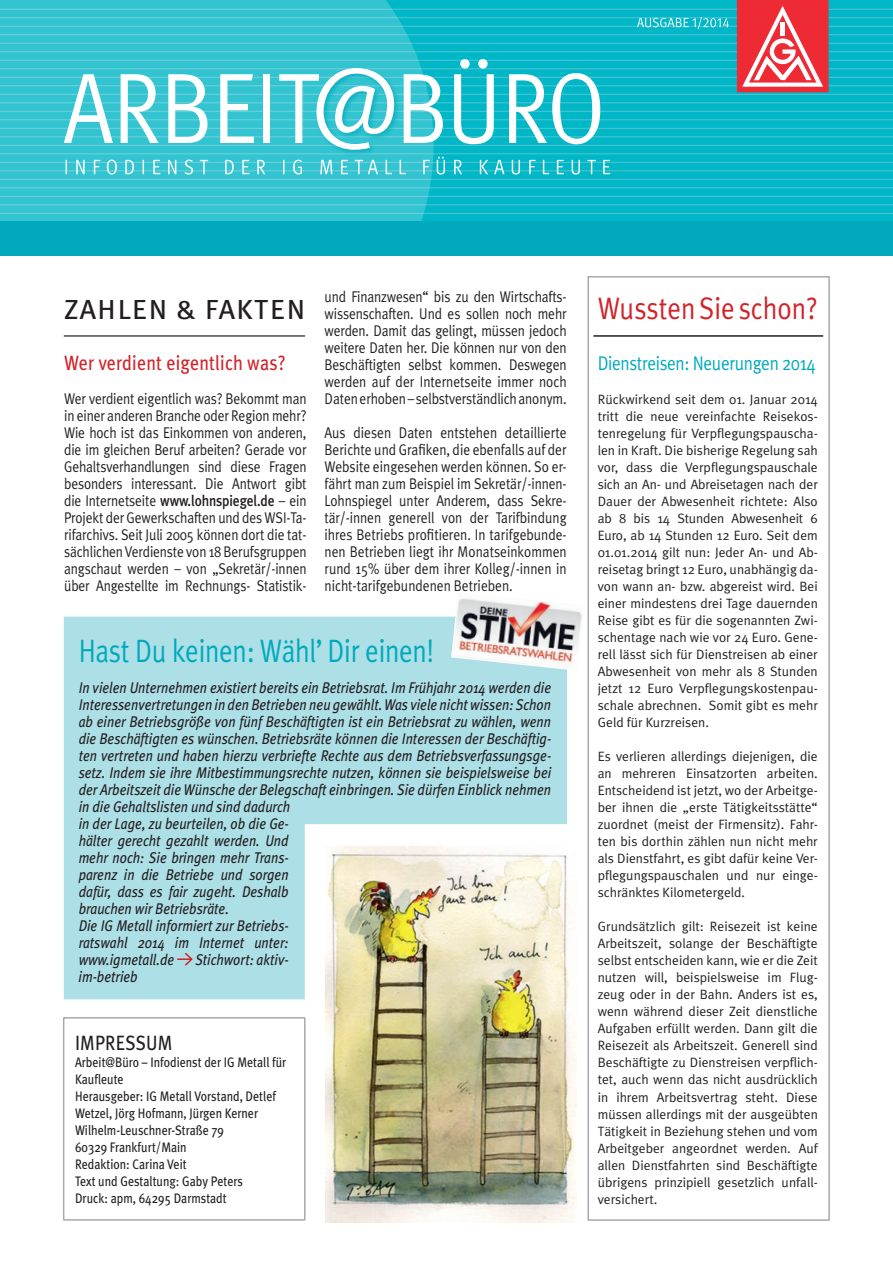
<style>
.page{position:relative;width:893px;height:1263px;background:#fff}
.page>*{position:absolute;margin:0;border:0;box-sizing:border-box;transform-origin:0 0}
.t1{font:103.35px "Meta OT Cond Norm";color:#fff}
.t2{font:100.2px "Meta OT Cond Norm";letter-spacing:-.005em;color:#fff}
.t3{font:32.4px "Meta Plus Normal";letter-spacing:-.01em;color:#00aabc;scale:.83 1}
.t4{font:31.05px "Meta Plus Normal";color:#d1232a;scale:.87 1}
.t5{font:27.6px "Meta Plus";letter-spacing:.045em;color:#231f20;scale:1.04 1}
.t6{font:20.7px "Meta Plus";letter-spacing:.01em;color:#d1232a;scale:.87 1}
.t7{font:20.7px "Meta Plus";letter-spacing:.015em;color:#231f20;scale:.87 1}
.t8{font:19.8px "Meta Plus Normal";letter-spacing:-.02em;color:#00aabc;scale:.87 1}
.t9{font:15.6px/17px "Meta Plus Normal";letter-spacing:-.01em;color:#231f20;text-align:justify;scale:.87 1}
.t10{font:italic 15.6px/17px "Meta Plus";color:#231f20;scale:.87 1}
.t11{font:13.8px/17px "Meta Plus";color:#231f20;scale:.87 1}
.t12{font:13.5px/17px "Meta Plus Normal";color:#231f20;text-align:justify}
.s1{font-family:"Meta Plus";font-weight:500}
</style>
<div class="page">
<hr style="left:593px;top:335px;width:230px;height:2px;background:#231f20">
<div style="left:63px;top:1017px;width:243px;height:204px;border:2px solid #a8a9ad"></div>
<hr style="left:587px;top:277px;width:2px;height:943px;background:#a8a9ad">
<hr style="left:588px;top:276px;width:241px;height:2px;background:#a8a9ad">
<hr style="left:588px;top:1219px;width:241px;height:2px;background:#a8a9ad">
<hr style="left:828px;top:277px;width:2px;height:943px;background:#a8a9ad">
<div style="left:0;top:0;width:893px;height:225px;background:#00b7c7"></div>
<hr style="left:0;top:9px;width:893px;height:1px;background:#53c5d2">
<hr style="left:0;top:17px;width:893px;height:1px;background:#53c5d2">
<hr style="left:0;top:26px;width:893px;height:1px;background:#53c5d2">
<hr style="left:0;top:34px;width:893px;height:1px;background:#53c5d2">
<hr style="left:0;top:43px;width:893px;height:1px;background:#53c5d2">
<hr style="left:0;top:51px;width:893px;height:1px;background:#53c5d2">
<hr style="left:0;top:60px;width:893px;height:1px;background:#53c5d2">
<hr style="left:0;top:68px;width:893px;height:1px;background:#53c5d2">
<hr style="left:0;top:77px;width:893px;height:1px;background:#53c5d2">
<hr style="left:0;top:85px;width:893px;height:1px;background:#53c5d2">
<hr style="left:0;top:94px;width:893px;height:1px;background:#53c5d2">
<hr style="left:0;top:102px;width:893px;height:1px;background:#53c5d2">
<hr style="left:0;top:111px;width:893px;height:1px;background:#53c5d2">
<hr style="left:0;top:119px;width:893px;height:1px;background:#53c5d2">
<hr style="left:0;top:128px;width:893px;height:1px;background:#53c5d2">
<hr style="left:0;top:136px;width:893px;height:1px;background:#53c5d2">
<hr style="left:0;top:145px;width:893px;height:1px;background:#53c5d2">
<hr style="left:0;top:153px;width:893px;height:1px;background:#53c5d2">
<hr style="left:0;top:162px;width:893px;height:1px;background:#53c5d2">
<hr style="left:0;top:170px;width:893px;height:1px;background:#53c5d2">
<hr style="left:0;top:179px;width:893px;height:1px;background:#53c5d2">
<hr style="left:0;top:187px;width:893px;height:1px;background:#53c5d2">
<hr style="left:0;top:196px;width:893px;height:1px;background:#53c5d2">
<hr style="left:0;top:204px;width:893px;height:1px;background:#53c5d2">
<hr style="left:0;top:213px;width:893px;height:1px;background:#53c5d2">
<svg style="left:0;top:0;width:433px;height:337px;fill:#32c5d1"></svg>
<svg style="left:637px;top:17px;width:92px;height:12px"></svg>
<svg style="left:737px;top:0;width:91px;height:92px;background:#f15860"></svg>
<div style="left:315px;top:66px;width:86px;height:91px;background:#00aabc;opacity:.75"></div>
<svg style="left:66px;top:157px;width:544px;height:17px"></svg>
<div style="left:0;top:221px;width:893px;height:34px;background:#00aabc"></div>
<img style="left:326px;top:903px;width:250px;height:320px">
<svg style="left:64px;top:617px;width:503px;height:382px;background:#bbdfdf"></svg>
<svg style="left:178px;top:951px;width:16px;height:16px"></svg>
<img style="left:451px;top:598px;width:131px;height:73px">
<h2 class="t2" style="left:64px;top:46px;width:543px">ARBEIT BÜRO</h2>
<h1 class="t1" style="left:310px;top:32px;width:92px">@</h1>
<h3 class="t5" style="left:64px;top:293px;width:233px">ZAHLEN &amp; FAKTEN</h3>
<h3 class="t6" style="left:64px;top:351px;width:256px">Wer verdient eigentlich was?</h3>
<p class="t9" style="left:64px;top:390px;width:280px">Wer verdient eigentlich was? Bekommt man in einer anderen Branche oder Region mehr?<br>Wie hoch ist das Einkommen von anderen, die im gleichen Beruf arbeiten? Gerade vor Gehaltsverhandlungen sind diese Fragen besonders interessant. Die Antwort gibt die Internetseite <span class="s1">www.lohnspiegel.de</span> – ein Projekt der Gewerkschaften und des WSI-Ta&shy;rifarchivs. Seit Juli 2005 können dort die tat&shy;sächlichen Verdienste von 18 Berufsgruppen angschaut werden – von „Sekretär/-innen über Angestellte im Rechnungs- Statistik-</p>
<p class="t9" style="left:325px;top:288px;width:280px">und Finanzwesen“ bis zu den Wirtschafts&shy;wissenschaften. Und es sollen noch mehr werden. Damit das gelingt, müssen jedoch weitere Daten her. Die können nur von den Beschäftigten selbst kommen. Deswegen werden auf der Internetseite immer noch Daten erhoben – selbstverständlich anonym.</p>
<p class="t9" style="left:325px;top:424px;width:280px">Aus diesen Daten entstehen detaillierte Berichte und Grafiken, die ebenfalls auf der Website eingesehen werden können. So er&shy;fährt man zum Beispiel im Sekretär/-innen-Lohnspiegel unter Anderem, dass Sekre&shy;tär/-innen generell von der Tarifbindung ihres Betriebs profitieren. In tarifgebunde&shy;nen Betrieben liegt ihr Monatseinkommen rund 15% über dem ihrer Kolleg/-innen in nicht-tarifgebundenen Betrieben.</p>
<h3 class="t3" style="left:79px;top:632px;width:429px">Hast Du keinen: Wähl’ Dir einen!</h3>
<p class="t10" style="left:79px;top:679px;width:545px">In vielen Unternehmen existiert bereits ein Betriebsrat. Im Frühjahr 2014 werden die Interessenvertretungen in den Betrieben neu gewählt. Was viele nicht wissen: Schon ab einer Betriebsgröße von fünf Beschäftigten ist ein Betriebsrat zu wählen, wenn die Beschäftigten es wünschen. Betriebsräte können die Interessen der Beschäftig&shy;ten vertreten und haben hierzu verbriefte Rechte aus dem Betriebsverfassungsge&shy;setz. Indem sie ihre Mitbestimmungsrechte nutzen, können sie beispielsweise bei der Arbeitszeit die Wünsche der Belegschaft einbringen. Sie dürfen Einblick nehmen in die Gehaltslisten und sind dadurch<br>in der Lage, zu beurteilen, ob die Ge-<br>hälter gerecht gezahlt werden. Und<br>mehr noch: Sie bringen mehr Trans-<br>parenz in die Betriebe und sorgen<br>dafür, dass es fair zugeht. Deshalb<br>brauchen wir Betriebsräte.<br>Die IG Metall informiert zur Betriebs-<br>ratswahl 2014 im Internet unter:<br>www.igmetall.de</p>
<p class="t10" style="left:195px;top:951px;width:109px">Stichwort: aktiv-</p>
<p class="t10" style="left:79px;top:968px;width:69px">im-betrieb</p>
<h3 class="t7" style="left:75px;top:1031px;width:113px">IMPRESSUM</h3>
<p class="t11" style="left:75px;top:1054px;width:244px">Arbeit@Büro – Infodienst der IG Metall für<br>Kaufleute<br>Herausgeber: IG Metall Vorstand, Detlef<br>Wetzel, Jörg Hofmann, Jürgen Kerner<br>Wilhelm-Leuschner-Straße 79<br>60329 Frankfurt/Main<br>Redaktion: Carina Veit<br>Text und Gestaltung: Gaby Peters<br>Druck: apm, 64295 Darmstadt</p>
<h3 class="t4" style="left:598px;top:290px;width:254px">Wussten Sie schon?</h3>
<h3 class="t8" style="left:598px;top:352px;width:252px">Dienstreisen: Neuerungen 2014</h3>
<p class="t12" style="left:598px;top:391px;width:222px">Rückwirkend seit dem 01. Januar 2014 tritt die neue vereinfachte Reisekos&shy;tenregelung für Verpflegungspauscha&shy;len in Kraft. Die bisherige Regelung sah vor, dass die Verpflegungspauschale sich an An- und Abreisetagen nach der Dauer der Abwesenheit richtete: Also ab 8 bis 14 Stunden Abwesenheit 6<br>Euro, ab 14 Stunden 12 Euro. Seit dem 01.01.2014 gilt nun: Jeder An- und Ab&shy;reisetag bringt 12 Euro, unabhängig da&shy;von wann an- bzw. abgereist wird. Bei einer mindestens drei Tage dauernden Reise gibt es für die sogenannten Zwi&shy;schentage nach wie vor 24 Euro. Gene&shy;rell lässt sich für Dienstreisen ab einer Abwesenheit von mehr als 8 Stunden jetzt 12 Euro Verpflegungskostenpau&shy;schale abrechnen. Somit gibt es mehr Geld für Kurzreisen.</p>
<p class="t12" style="left:598px;top:748px;width:222px">Es verlieren allerdings diejenigen, die an mehreren Einsatzorten arbeiten.<br>Entscheidend ist jetzt, wo der Arbeitge&shy;ber ihnen die „erste Tätigkeitsstätte“ zuordnet (meist der Firmensitz). Fahr&shy;ten bis dorthin zählen nun nicht mehr als Dienstfahrt, es gibt dafür keine Ver&shy;pflegungspauschalen und nur einge&shy;schränktes Kilometergeld.</p>
<p class="t12" style="left:598px;top:918px;width:222px">Grundsätzlich gilt: Reisezeit ist keine Arbeitszeit, solange der Beschäftigte selbst entscheiden kann, wie er die Zeit nutzen will, beispielsweise im Flug&shy;zeug oder in der Bahn. Anders ist es, wenn während dieser Zeit dienstliche Aufgaben erfüllt werden. Dann gilt die Reisezeit als Arbeitszeit. Generell sind Beschäftigte zu Dienstreisen verpflich&shy;tet, auch wenn das nicht ausdrücklich in ihrem Arbeitsvertrag steht. Diese müssen allerdings mit der ausgeübten Tätigkeit in Beziehung stehen und vom Arbeitgeber angeordnet werden. Auf allen Dienstfahrten sind Beschäftigte übrigens prinzipiell gesetzlich unfall&shy;versichert.</p>
</div>
